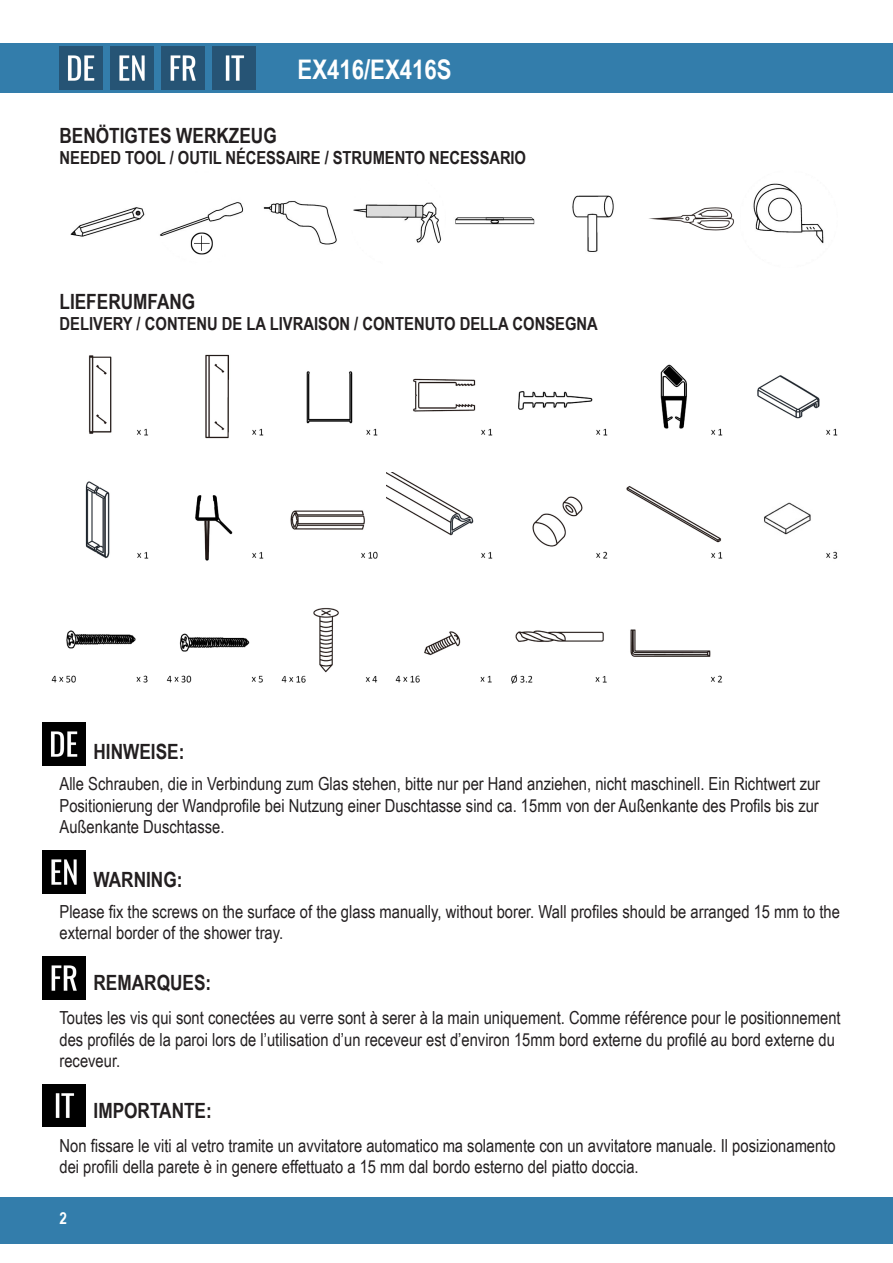
<style>
.page{position:relative;width:893px;height:1263px;background:#fff}
.page>*{position:absolute;margin:0;border:0;box-sizing:border-box;transform-origin:0 0}
.t1{font:700 27px "Arial Narrow";color:#fff}
.Überschrift{font:700 21px "Arial Narrow";color:#231f20}
.Fließtext{font:18px/21.6px "Arial Narrow";color:#231f20}
.Überschrift-2{font:700 18px "Arial Narrow";color:#231f20}
.t2{font:700 16.5px "Arial Narrow";color:#fff}
</style>
<div class="page">
<div style="left:0;top:43px;width:893px;height:50px;background:#337dab"></div>
<div style="left:0;top:1197px;width:893px;height:47px;background:#337dab"></div>
<img style="left:60px;top:47px;width:42px;height:42px">
<img style="left:111px;top:47px;width:42px;height:42px">
<img style="left:162px;top:47px;width:42px;height:42px">
<img style="left:213px;top:47px;width:42px;height:42px">
<img style="left:70px;top:183px;width:754px;height:72px">
<img style="left:43px;top:723px;width:42px;height:42px">
<img style="left:43px;top:850px;width:42px;height:43px">
<img style="left:43px;top:957px;width:42px;height:42px">
<img style="left:43px;top:1084px;width:42px;height:43px">
<img style="left:88px;top:354px;width:750px;height:85px">
<img style="left:85px;top:472px;width:753px;height:89px">
<img style="left:51px;top:607px;width:671px;height:77px">
<h1 class="t1" style="left:298px;top:49px;width:155px">EX416/EX416S</h1>
<p class="Überschrift" style="left:60px;top:120px;width:219px">BENÖTIGTES WERKZEUG</p>
<p class="Überschrift-2" style="left:60px;top:144px;width:468px">NEEDED TOOL / OUTIL NÉCESSAIRE / STRUMENTO NECESSARIO</p>
<p class="Überschrift" style="left:60px;top:285px;width:137px">LIEFERUMFANG</p>
<p class="Überschrift-2" style="left:60px;top:310px;width:540px">DELIVERY / CONTENU DE LA LIVRAISON / CONTENUTO DELLA CONSEGNA</p>
<p class="Überschrift" style="left:94px;top:736px;width:92px">HINWEISE:</p>
<p class="Fließtext" style="left:60px;top:772px;width:762px;text-align:justify">Alle Schrauben, die in Verbindung zum Glas stehen, bitte nur per Hand anziehen, nicht maschinell. Ein Richtwert zur Positionierung der Wandprofile bei Nutzung einer Duschtasse sind ca. 15mm von der Außenkante des Profils bis zur Außenkante Duschtasse.</p>
<p class="Überschrift" style="left:94px;top:863px;width:90px">WARNING:</p>
<p class="Fließtext" style="left:60px;top:900px;width:782px">Please fix the screws on the surface of the glass manually, without borer. Wall profiles should be arranged 15 mm to the external border of the shower tray.</p>
<p class="Überschrift" style="left:94px;top:967px;width:119px">REMARQUES:</p>
<p class="Fließtext" style="left:60px;top:1006px;width:783px">Toutes les vis qui sont conectées au verre sont à serer à la main uniquement. Comme référence pour le positionnement des profilés de la paroi lors de l’utilisation d’un receveur est d’environ 15mm bord externe du profilé au bord externe du receveur.</p>
<p class="Überschrift" style="left:94px;top:1094px;width:120px">IMPORTANTE:</p>
<p class="Fließtext" style="left:60px;top:1134px;width:778px">Non fissare le viti al vetro tramite un avvitatore automatico ma solamente con un avvitatore manuale. Il posizionamento dei profili della parete è in genere effettuato a 15 mm dal bordo esterno del piatto doccia.</p>
<p class="t2" style="left:60px;top:1206px;width:9px">2</p>
</div>
